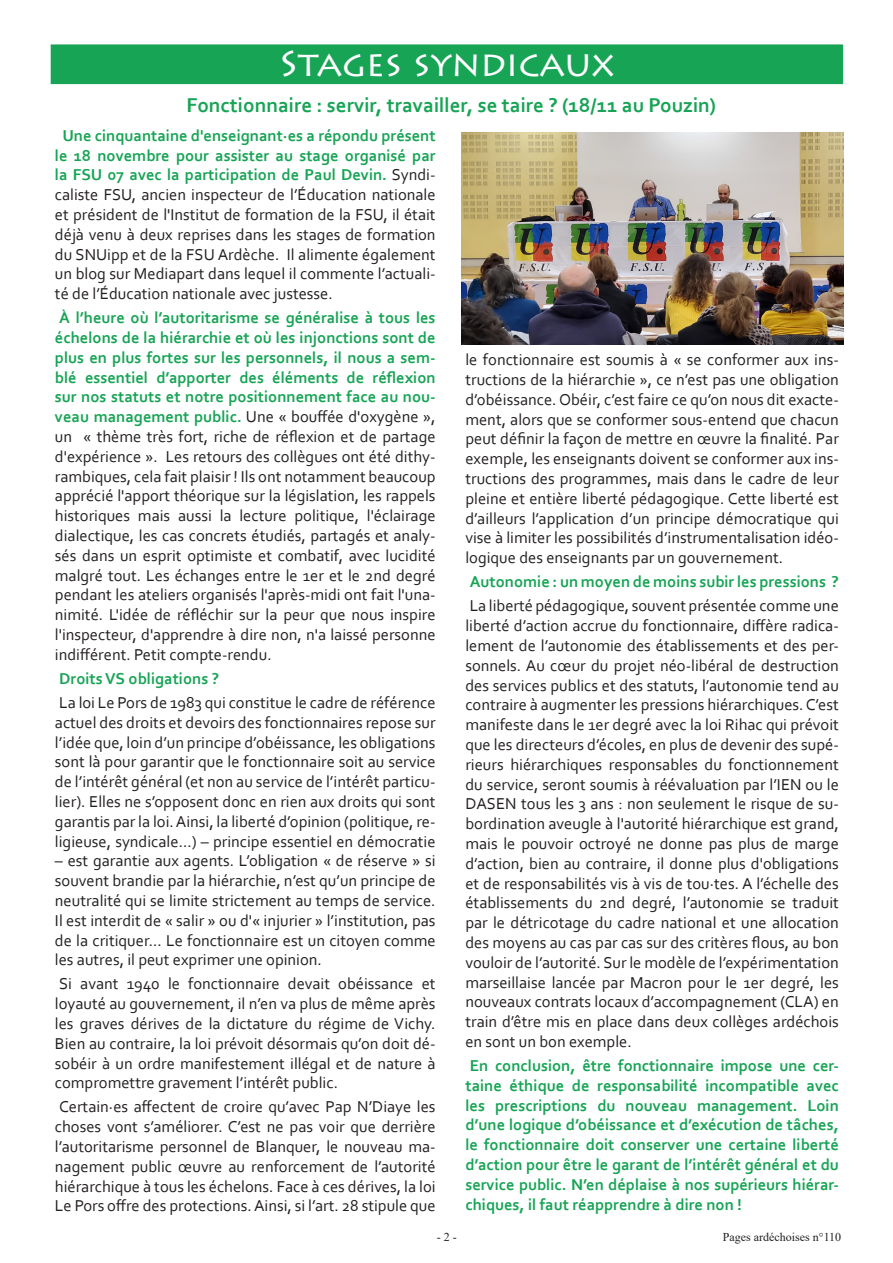
<style>
.page{position:relative;width:893px;height:1263px;background:#fff}
.page>*{position:absolute;margin:0;border:0;box-sizing:border-box;transform-origin:0 0}
.t1{font:36px "Lithos Pro";color:#fff}
.t2{font:700 21px "Corbel";color:#17a455}
.t3{font:16.5px/19.8px "Corbel";color:#231f20;text-align:justify}
.t4{font:700 16.5px/19.8px "Corbel";color:#17a455;text-align:justify}
.t5{font:12px "Times New Roman";color:#231f20}
.s1{font-weight:700;color:#17a455}
</style>
<div class="page">
<div style="left:51px;top:45px;width:791px;height:38px;background:#17a455"></div>
<div style="left:51px;top:44px;width:792px;height:40px;border:2px solid #17a455"></div>
<img style="left:461px;top:132px;width:382px;height:213px">
<p class="t1" style="left:279px;top:43px;width:337px">STAGES SYNDICAUX</p>
<p class="t2" style="left:186px;top:92px;width:531px">Fonctionnaire : servir, travailler, se taire ? (18/11 au Pouzin)</p>
<p class="t3" style="left:55px;top:125px;width:382px;text-indent:7px"><span class="s1">Une cinquantaine d'enseignant·es a répondu présent le 18 novembre pour assister au stage organisé par la FSU 07 avec la participation de Paul Devin.</span> Syndi&shy;caliste FSU, ancien inspecteur de l’Éducation nationale et président de l'Institut de formation de la FSU, il était déjà venu à deux reprises dans les stages de formation du SNUipp et de la FSU Ardèche. Il alimente également un blog sur Mediapart dans lequel il commente l’actuali&shy;té de l’Éducation nationale avec justesse.</p>
<p class="t3" style="left:55px;top:307px;width:382px"><span class="s1">À l’heure où l’autoritarisme se généralise à tous les échelons de la hiérarchie et où les injonctions sont de plus en plus fortes sur les personnels, il nous a sem&shy;blé essentiel d’apporter des éléments de réflexion sur nos statuts et notre positionnement face au nou&shy;veau management public.</span> Une « bouffée d'oxygène », un « thème très fort, riche de réflexion et de partage d'expérience ». Les retours des collègues ont été dithy&shy;rambiques, cela fait plaisir ! Ils ont notamment beaucoup apprécié l'apport théorique sur la législation, les rappels historiques mais aussi la lecture politique, l'éclairage dialectique, les cas concrets étudiés, partagés et analy&shy;sés dans un esprit optimiste et combatif, avec lucidité malgré tout. Les échanges entre le 1er et le 2nd degré pendant les ateliers organisés l'après-midi ont fait l'una&shy;nimité. L'idée de réfléchir sur la peur que nous inspire l'inspecteur, d'apprendre à dire non, n'a laissé personne indifférent. Petit compte-rendu.</p>
<p class="t4" style="left:59px;top:668px;width:161px">Droits VS obligations ?</p>
<p class="t3" style="left:55px;top:692px;width:382px">La loi Le Pors de 1983 qui constitue le cadre de référence actuel des droits et devoirs des fonctionnaires repose sur l’idée que, loin d’un principe d’obéissance, les obligations sont là pour garantir que le fonctionnaire soit au service de l’intérêt général (et non au service de l’intérêt particu&shy;lier). Elles ne s’opposent donc en rien aux droits qui sont garantis par la loi. Ainsi, la liberté d’opinion (politique, re&shy;ligieuse, syndicale...) – principe essentiel en démocratie</p>
<p class="t3" style="left:55px;top:850px;width:382px">– est garantie aux agents. L’obligation « de réserve » si souvent brandie par la hiérarchie, n’est qu’un principe de neutralité qui se limite strictement au temps de service.<br>Il est interdit de « salir » ou d'« injurier » l’institution, pas de la critiquer... Le fonctionnaire est un citoyen comme les autres, il peut exprimer une opinion.</p>
<p class="t3" style="left:55px;top:974px;width:382px">Si avant 1940 le fonctionnaire devait obéissance et loyauté au gouvernement, il n’en va plus de même après les graves dérives de la dictature du régime de Vichy.<br>Bien au contraire, la loi prévoit désormais qu’on doit dé&shy;sobéir à un ordre manifestement illégal et de nature à compromettre gravement l’intérêt public.</p>
<p class="t3" style="left:55px;top:1097px;width:382px">Certain·es affectent de croire qu’avec Pap N’Diaye les choses vont s’améliorer. C’est ne pas voir que derrière l’autoritarisme personnel de Blanquer, le nouveau ma&shy;nagement public œuvre au renforcement de l’autorité hiérarchique à tous les échelons. Face à ces dérives, la loi Le Pors offre des protections. Ainsi, si l’art. 28 stipule que</p>
<p class="t3" style="left:465px;top:349px;width:375px">le fonctionnaire est soumis à « se conformer aux ins&shy;tructions de la hiérarchie », ce n’est pas une obligation d’obéissance. Obéir, c’est faire ce qu’on nous dit exacte&shy;ment, alors que se conformer sous-entend que chacun peut définir la façon de mettre en œuvre la finalité. Par exemple, les enseignants doivent se conformer aux ins&shy;tructions des programmes, mais dans le cadre de leur pleine et entière liberté pédagogique. Cette liberté est d’ailleurs l’application d’un principe démocratique qui vise à limiter les possibilités d’instrumentalisation idéo&shy;logique des enseignants par un gouvernement.</p>
<p class="t4" style="left:470px;top:571px;width:371px">Autonomie : un moyen de moins subir les pressions ?</p>
<p class="t3" style="left:465px;top:596px;width:375px">La liberté pédagogique, souvent présentée comme une liberté d’action accrue du fonctionnaire, diffère radica&shy;lement de l’autonomie des établissements et des per&shy;sonnels. Au cœur du projet néo-libéral de destruction des services publics et des statuts, l’autonomie tend au contraire à augmenter les pressions hiérarchiques. C’est manifeste dans le 1er degré avec la loi Rihac qui prévoit que les directeurs d’écoles, en plus de devenir des supé&shy;rieurs hiérarchiques responsables du fonctionnement du service, seront soumis à réévaluation par l’IEN ou le DASEN tous les 3 ans : non seulement le risque de su&shy;bordination aveugle à l'autorité hiérarchique est grand, mais le pouvoir octroyé ne donne pas plus de marge d’action, bien au contraire, il donne plus d'obligations et de responsabilités vis à vis de tou·tes. A l’échelle des établissements du 2nd degré, l’autonomie se traduit par le détricotage du cadre national et une allocation des moyens au cas par cas sur des critères flous, au bon vouloir de l’autorité. Sur le modèle de l’expérimentation marseillaise lancée par Macron pour le 1er degré, les nouveaux contrats locaux d’accompagnement (CLA) en train d’être mis en place dans deux collèges ardéchois en sont un bon exemple.</p>
<p class="t4" style="left:465px;top:1055px;width:375px">En conclusion, être fonctionnaire impose une cer&shy;taine éthique de responsabilité incompatible avec les prescriptions du nouveau management. Loin d’une logique d’obéissance et d’exécution de tâches, le fonctionnaire doit conserver une certaine liberté d’action pour être le garant de l’intérêt général et du service public. N’en déplaise à nos supérieurs hiérar&shy;chiques, il faut réapprendre à dire non !</p>
<p class="t5" style="left:437px;top:1229px;width:21px">- 2 -</p>
<p class="t5" style="left:723px;top:1229px;width:120px">Pages ardéchoises n°110</p>
</div>
